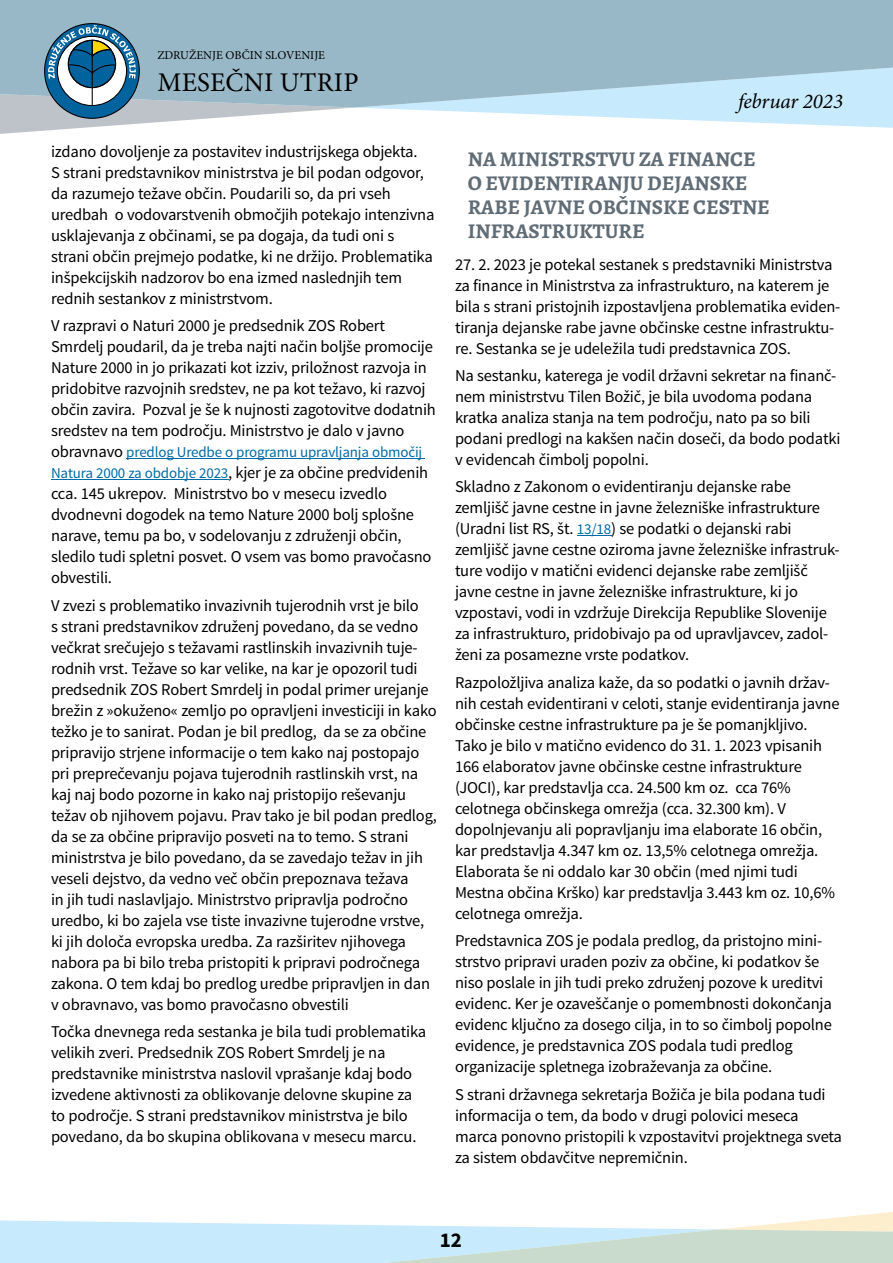
<style>
.page{position:relative;width:893px;height:1263px;background:#fff}
.page>*{position:absolute;margin:0;border:0;box-sizing:border-box;transform-origin:0 0}
.t1{font:27px "Minion Pro";letter-spacing:.01em;color:#000}
.t2{font:700 21px/24px "Alegreya";color:#616d76}
.t3{font:italic 21px "Minion Pro";letter-spacing:-.005em;color:#000}
.t4{font:700 21px "Source Sans Pro";color:#000}
.t5{font:16.5px/21px "Source Sans Pro";letter-spacing:-.01em;color:#000}
.t6{font:15px "Source Sans Pro";letter-spacing:-.01em;color:#006aa5}
.t7{font:12px "Minion Pro";color:#000}
.s1{font-size:16.5px;color:#000}
.s2{font-size:15px;color:#006aa5}
</style>
<div class="page">
<svg style="left:0;top:108px;width:347px;height:26px"></svg>
<svg style="left:371px;top:108px;width:522px;height:20px"></svg>
<svg style="left:0;top:0;width:893px;height:108px;background:#9ebecd"></svg>
<svg style="left:0;top:1212px;width:893px;height:51px"></svg>
<div style="left:45px;top:24px;width:94px;height:94px;background:#00639e;border-radius:50%"></div>
<svg style="left:57px;top:36px;width:70px;height:70px"></svg>
<svg style="left:68px;top:40px;width:48px;height:48px"></svg>
<hr style="left:92px;top:40px;width:1px;height:65px;background:#000">
<svg style="left:48px;top:25px;width:88px;height:54px"></svg>
<div style="left:68px;top:40px;width:48px;height:48px;border:1px solid #000;border-radius:50%"></div>
<hr style="left:126px;top:458px;width:299px;height:1px;background:#006aa5">
<hr style="left:51px;top:479px;width:177px;height:1px;background:#006aa5">
<hr style="left:577px;top:535px;width:34px;height:1px;background:#006aa5">
<p class="t7" style="left:157px;top:49px;width:169px">ZDRUŽENJE OBČIN SLOVENIJE</p>
<h1 class="t1" style="left:157px;top:69px;width:203px">MESEČNI UTRIP</h1>
<p class="t5" style="left:51px;top:142px;width:385px">izdano dovoljenje za postavitev industrijskega objekta.<br>S strani predstavnikov ministrstva je bil podan odgovor, da razumejo težave občin. Poudarili so, da pri vseh uredbah o vodovarstvenih območjih potekajo intenzivna usklajevanja z občinami, se pa dogaja, da tudi oni s strani občin prejmejo podatke, ki ne držijo. Problematika inšpekcijskih nadzorov bo ena izmed naslednjih tem rednih sestankov z ministrstvom.</p>
<p class="t5" style="left:51px;top:316px;width:386px">V razpravi o Naturi 2000 je predsednik ZOS Robert Smrdelj poudaril, da je treba najti način boljše promocije Nature 2000 in jo prikazati kot izziv, priložnost razvoja in pridobitve razvojnih sredstev, ne pa kot težavo, ki razvoj občin zavira. Pozval je še k nujnosti zagotovitve dodatnih sredstev na tem področju. Ministrstvo je dalo v javno</p>
<p class="t6" style="left:51px;top:445px;width:373px"><span class="s1">obravnavo</span> predlog Uredbe o programu upravljanja območij</p>
<p class="t5" style="left:51px;top:463px;width:382px"><span class="s2">Natura 2000 za obdobje 2023</span>, kjer je za občine predvidenih cca. 145 ukrepov. Ministrstvo bo v mesecu izvedlo dvodnevni dogodek na temo Nature 2000 bolj splošne narave, temu pa bo, v sodelovanju z združenji občin, sledilo tudi spletni posvet. O vsem vas bomo pravočasno obvestili.</p>
<p class="t5" style="left:51px;top:595px;width:387px">V zvezi s problematiko invazivnih tujerodnih vrst je bilo<br>s strani predstavnikov združenj povedano, da se vedno večkrat srečujejo s težavami rastlinskih invazivnih tuje&shy;rodnih vrst. Težave so kar velike, na kar je opozoril tudi predsednik ZOS Robert Smrdelj in podal primer urejanje brežin z »okuženo« zemljo po opravljeni investiciji in kako težko je to sanirat. Podan je bil predlog, da se za občine pripravijo strjene informacije o tem kako naj postopajo pri preprečevanju pojava tujerodnih rastlinskih vrst, na kaj naj bodo pozorne in kako naj pristopijo reševanju težav ob njihovem pojavu. Prav tako je bil podan predlog, da se za občine pripravijo posveti na to temo. S strani ministrstva je bilo povedano, da se zavedajo težav in jih veseli dejstvo, da vedno več občin prepoznava težava<br>in jih tudi naslavljajo. Ministrstvo pripravlja področno uredbo, ki bo zajela vse tiste invazivne tujerodne vrstve, ki jih določa evropska uredba. Za razširitev njihovega nabora pa bi bilo treba pristopiti k pripravi področnega zakona. O tem kdaj bo predlog uredbe pripravljen in dan v obravnavo, vas bomo pravočasno obvestili</p>
<p class="t5" style="left:51px;top:1022px;width:377px">Točka dnevnega reda sestanka je bila tudi problematika velikih zveri. Predsednik ZOS Robert Smrdelj je na predstavnike ministrstva naslovil vprašanje kdaj bodo izvedene aktivnosti za oblikovanje delovne skupine za to področje. S strani predstavnikov ministrstva je bilo povedano, da bo skupina oblikovana v mesecu marcu.</p>
<p class="t3" style="left:738px;top:93px;width:106px">februar 2023</p>
<p class="t2" style="left:468px;top:147px;width:304px">NA MINISTRSTVU ZA FINANCE<br>O EVIDENTIRANJU DEJANSKE<br>RABE JAVNE OBČINSKE CESTNE<br>INFRASTRUKTURE</p>
<p class="t5" style="left:455px;top:254px;width:387px">27. 2. 2023 je potekal sestanek s predstavniki Ministrstva za finance in Ministrstva za infrastrukturo, na katerem je bila s strani pristojnih izpostavljena problematika eviden&shy;tiranja dejanske rabe javne občinske cestne infrastruktu&shy;re. Sestanka se je udeležila tudi predstavnica ZOS.</p>
<p class="t5" style="left:455px;top:366px;width:387px">Na sestanku, katerega je vodil državni sekretar na finanč&shy;nem ministrstvu Tilen Božič, je bila uvodoma podana kratka analiza stanja na tem področju, nato pa so bili podani predlogi na kakšen način doseči, da bodo podatki v evidencah čimbolj popolni.</p>
<p class="t5" style="left:455px;top:477px;width:386px">Skladno z Zakonom o evidentiranju dejanske rabe zemljišč javne cestne in javne železniške infrastrukture (Uradni list RS, št. <span class="s2">13/18</span>) se podatki o dejanski rabi zemljišč javne cestne oziroma javne železniške infrastruk&shy;ture vodijo v matični evidenci dejanske rabe zemljišč javne cestne in javne železniške infrastrukture, ki jo vzpostavi, vodi in vzdržuje Direkcija Republike Slovenije za infrastrukturo, pridobivajo pa od upravljavcev, zadol&shy;ženi za posamezne vrste podatkov.</p>
<p class="t5" style="left:455px;top:672px;width:386px">Razpoložljiva analiza kaže, da so podatki o javnih držav&shy;nih cestah evidentirani v celoti, stanje evidentiranja javne občinske cestne infrastrukture pa je še pomanjkljivo.<br>Tako je bilo v matično evidenco do 31. 1. 2023 vpisanih 166 elaboratov javne občinske cestne infrastrukture (JOCI), kar predstavlja cca. 24.500 km oz. cca 76% celotnega občinskega omrežja (cca. 32.300 km). V dopolnjevanju ali popravljanju ima elaborate 16 občin, kar predstavlja 4.347 km oz. 13,5% celotnega omrežja.<br>Elaborata še ni oddalo kar 30 občin (med njimi tudi Mestna občina Krško) kar predstavlja 3.443 km oz. 10,6% celotnega omrežja.</p>
<p class="t5" style="left:455px;top:931px;width:378px">Predstavnica ZOS je podala predlog, da pristojno mini&shy;strstvo pripravi uraden poziv za občine, ki podatkov še niso poslale in jih tudi preko združenj pozove k ureditvi evidenc. Ker je ozaveščanje o pomembnosti dokončanja evidenc ključno za dosego cilja, in to so čimbolj popolne evidence, je predstavnica ZOS podala tudi predlog organizacije spletnega izobraževanja za občine.</p>
<p class="t5" style="left:455px;top:1084px;width:388px">S strani državnega sekretarja Božiča je bila podana tudi informacija o tem, da bodo v drugi polovici meseca marca ponovno pristopili k vzpostavitvi projektnega sveta za sistem obdavčitve nepremičnin.</p>
<p class="t4" style="left:440px;top:1231px;width:24px">12</p>
</div>
